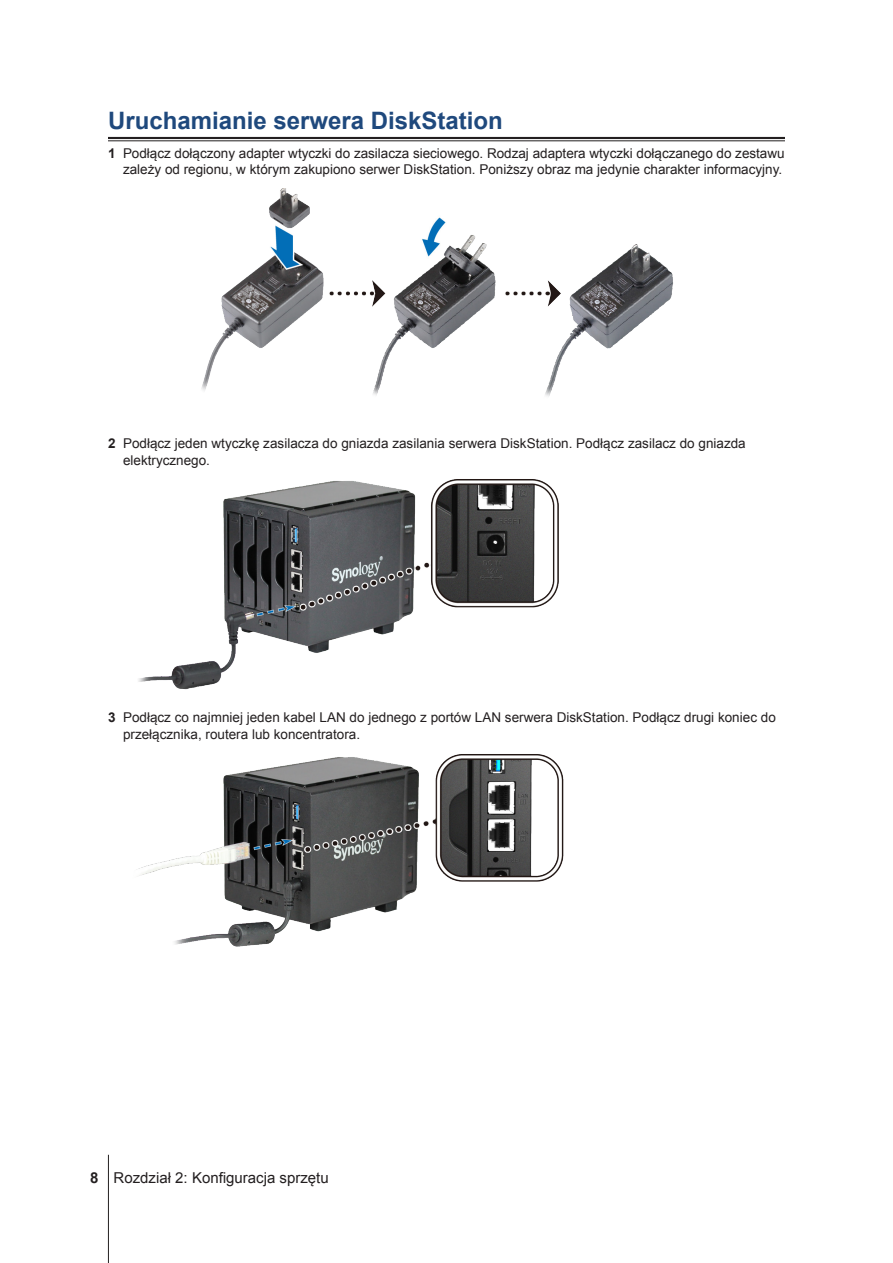
<style>
.page{position:relative;width:893px;height:1263px;background:#fff}
.page>*{position:absolute;margin:0;border:0;box-sizing:border-box;transform-origin:0 0}
.H2-underline{font:700 24px "Arial";color:#1f497d}
.t1{font:15px "Arial";color:#231f20}
.t2{font:13.5px/16.5px "Arial";color:#231f20}
.s1{font-weight:700}
</style>
<div class="page">
<hr style="left:108px;top:1155px;width:1px;height:108px;background:#231f20">
<hr style="left:108px;top:137px;width:677px;height:2px;background:#231f20">
<hr style="left:108px;top:140px;width:677px;height:1px;background:#231f20">
<img style="left:201px;top:188px;width:472px;height:209px">
<img style="left:138px;top:479px;width:421px;height:211px">
<img style="left:138px;top:754px;width:426px;height:193px">
<p class="H2-underline" style="left:108px;top:105px;width:396px">Uruchamianie serwera DiskStation</p>
<p class="t2" style="left:108px;top:145px;width:678px;text-align:right"><span class="s1">1</span> Podłącz dołączony adapter wtyczki do zasilacza sieciowego. Rodzaj adaptera wtyczki dołączanego do zestawu zależy od regionu, w którym zakupiono serwer DiskStation. Poniższy obraz ma jedynie charakter informacyjny.</p>
<p class="t2" style="left:123px;top:435px;width:624px;text-indent:-15px"><span class="s1">2</span> Podłącz jeden wtyczkę zasilacza do gniazda zasilania serwera DiskStation. Podłącz zasilacz do gniazda elektrycznego.</p>
<p class="t2" style="left:123px;top:710px;width:654px;text-indent:-15px"><span class="s1">3</span> Podłącz co najmniej jeden kabel LAN do jednego z portów LAN serwera DiskStation. Podłącz drugi koniec do przełącznika, routera lub koncentratora.</p>
<p class="t1" style="left:90px;top:1168px;width:240px"><span class="s1">8</span> Rozdział 2: Konfiguracja sprzętu</p>
</div>
